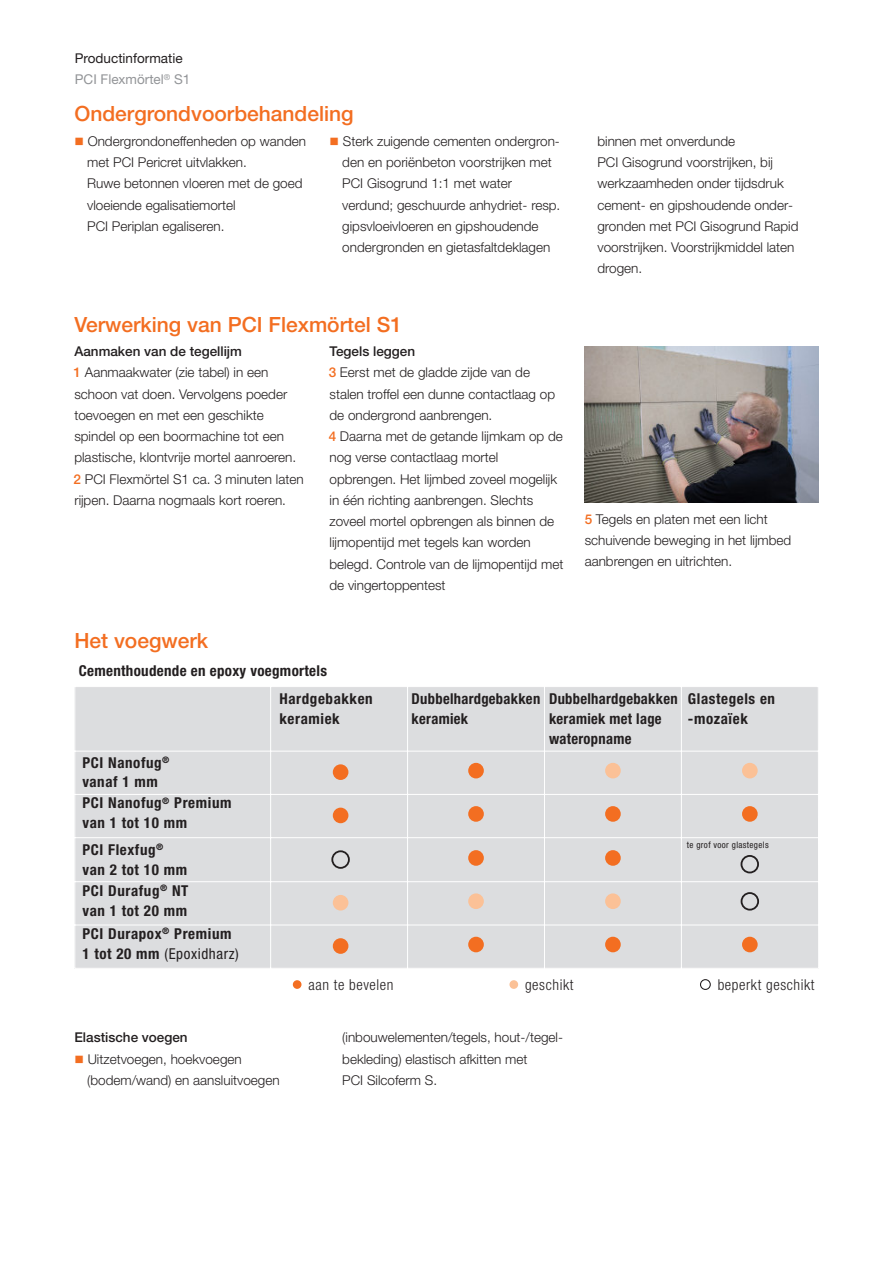
<style>
.page{position:relative;width:893px;height:1263px;background:#fff}
.page>*{position:absolute;margin:0;border:0;box-sizing:border-box;transform-origin:0 0}
.t1{font:500 21px "Helvetica Neue LT Pro";color:#f36e21}
.t2{font:700 condensed 15px/20px "Helvetica Neue LT Pro";letter-spacing:.04em;color:#231f20}
.t3{font:700 condensed 15px/20px "Helvetica Neue LT Pro";letter-spacing:.02em;color:#231f20}
.t4{font:300 condensed 15px "Helvetica Neue LT Pro";letter-spacing:.04em;color:#231f20}
.t5{font:300 13.5px/21.3px "Helvetica Neue LT Pro";color:#231f20}
.t6{font:13.5px/21.3px "Helvetica Neue LT Pro";color:#231f20}
.t7{font:500 13.5px "Helvetica Neue LT Pro";color:#231f20}
.t8{font:condensed 9px "Helvetica Neue LT Pro";letter-spacing:.04em;color:#231f20}
.s1{color:#939598}
.s2{color:#f36e21}
.s3{font-weight:500}
.s4{font-weight:500;color:#f36e21}
.s5{font-weight:400}
</style>
<div class="page">
<img style="left:585px;top:346px;width:234px;height:156px">
<div style="left:74px;top:686px;width:197px;height:65px;background:#dcdddf"></div>
<div style="left:271px;top:686px;width:137px;height:65px;background:#dcdddf"></div>
<div style="left:408px;top:686px;width:136px;height:65px;background:#dcdddf"></div>
<div style="left:544px;top:686px;width:137px;height:65px;background:#dcdddf"></div>
<div style="left:681px;top:686px;width:138px;height:65px;background:#dcdddf"></div>
<div style="left:74px;top:751px;width:197px;height:43px;background:#dcdddf"></div>
<div style="left:271px;top:751px;width:137px;height:43px;background:#dcdddf"></div>
<div style="left:333px;top:764px;width:15px;height:16px;background:#f36e21;border-radius:50%"></div>
<div style="left:408px;top:751px;width:136px;height:43px;background:#dcdddf"></div>
<div style="left:468px;top:763px;width:16px;height:15px;background:#f36e21;border-radius:50%"></div>
<div style="left:544px;top:751px;width:137px;height:43px;background:#dcdddf"></div>
<div style="left:605px;top:763px;width:16px;height:15px;background:#fbc197;border-radius:50%"></div>
<div style="left:681px;top:751px;width:138px;height:43px;background:#dcdddf"></div>
<div style="left:742px;top:763px;width:16px;height:15px;background:#fbc197;border-radius:50%"></div>
<div style="left:74px;top:794px;width:197px;height:44px;background:#dcdddf"></div>
<div style="left:271px;top:794px;width:137px;height:44px;background:#dcdddf"></div>
<div style="left:333px;top:808px;width:15px;height:15px;background:#f36e21;border-radius:50%"></div>
<div style="left:408px;top:794px;width:136px;height:44px;background:#dcdddf"></div>
<div style="left:468px;top:806px;width:16px;height:16px;background:#f36e21;border-radius:50%"></div>
<div style="left:544px;top:794px;width:137px;height:44px;background:#dcdddf"></div>
<div style="left:605px;top:806px;width:16px;height:16px;background:#f36e21;border-radius:50%"></div>
<div style="left:681px;top:794px;width:138px;height:44px;background:#dcdddf"></div>
<div style="left:742px;top:806px;width:16px;height:16px;background:#f36e21;border-radius:50%"></div>
<div style="left:74px;top:838px;width:197px;height:44px;background:#dcdddf"></div>
<div style="left:271px;top:838px;width:137px;height:44px;background:#dcdddf"></div>
<svg style="left:331px;top:850px;width:19px;height:19px"></svg>
<div style="left:408px;top:838px;width:136px;height:44px;background:#dcdddf"></div>
<div style="left:468px;top:850px;width:16px;height:16px;background:#f36e21;border-radius:50%"></div>
<div style="left:544px;top:838px;width:137px;height:44px;background:#dcdddf"></div>
<div style="left:605px;top:850px;width:16px;height:16px;background:#f36e21;border-radius:50%"></div>
<div style="left:681px;top:838px;width:138px;height:44px;background:#dcdddf"></div>
<svg style="left:740px;top:855px;width:19px;height:18px"></svg>
<div style="left:74px;top:882px;width:197px;height:43px;background:#dcdddf"></div>
<div style="left:271px;top:882px;width:137px;height:43px;background:#dcdddf"></div>
<div style="left:333px;top:895px;width:15px;height:15px;background:#fbc197;border-radius:50%"></div>
<div style="left:408px;top:882px;width:136px;height:43px;background:#dcdddf"></div>
<div style="left:468px;top:893px;width:16px;height:16px;background:#fbc197;border-radius:50%"></div>
<div style="left:544px;top:882px;width:137px;height:43px;background:#dcdddf"></div>
<div style="left:605px;top:893px;width:16px;height:16px;background:#fbc197;border-radius:50%"></div>
<div style="left:681px;top:882px;width:138px;height:43px;background:#dcdddf"></div>
<svg style="left:741px;top:892px;width:18px;height:18px"></svg>
<div style="left:74px;top:925px;width:197px;height:44px;background:#dcdddf"></div>
<div style="left:271px;top:925px;width:137px;height:44px;background:#dcdddf"></div>
<div style="left:333px;top:938px;width:15px;height:16px;background:#f36e21;border-radius:50%"></div>
<div style="left:408px;top:925px;width:136px;height:44px;background:#dcdddf"></div>
<div style="left:468px;top:937px;width:16px;height:15px;background:#f36e21;border-radius:50%"></div>
<div style="left:544px;top:925px;width:137px;height:44px;background:#dcdddf"></div>
<div style="left:605px;top:937px;width:16px;height:15px;background:#f36e21;border-radius:50%"></div>
<div style="left:681px;top:925px;width:138px;height:44px;background:#dcdddf"></div>
<div style="left:742px;top:937px;width:16px;height:15px;background:#f36e21;border-radius:50%"></div>
<hr style="left:74px;top:968px;width:745px;height:1px;background:#fff">
<hr style="left:74px;top:925px;width:745px;height:1px;background:#fff">
<hr style="left:74px;top:881px;width:745px;height:1px;background:#fff">
<hr style="left:74px;top:837px;width:745px;height:1px;background:#fff">
<hr style="left:74px;top:794px;width:745px;height:1px;background:#fff">
<hr style="left:74px;top:751px;width:745px;height:1px;background:#fff">
<hr style="left:74px;top:686px;width:745px;height:1px;background:#fff">
<hr style="left:818px;top:686px;width:1px;height:282px;background:#fff">
<hr style="left:681px;top:686px;width:1px;height:283px;background:#fff">
<hr style="left:544px;top:686px;width:1px;height:283px;background:#fff">
<hr style="left:407px;top:686px;width:1px;height:283px;background:#fff">
<hr style="left:270px;top:686px;width:1px;height:283px;background:#fff">
<hr style="left:74px;top:686px;width:1px;height:282px;background:#fff">
<div style="left:293px;top:980px;width:8px;height:9px;background:#f36e21;border-radius:50%"></div>
<div style="left:509px;top:980px;width:9px;height:9px;background:#fbc197;border-radius:50%"></div>
<svg style="left:700px;top:979px;width:11px;height:11px"></svg>
<p class="t6" style="left:75px;top:49px;width:117px">Productinformatie<br><span class="s1">PCI Flexmörtel</span><sup>®</sup> <span class="s1">S1</span></p>
<h1 class="t1" style="left:74px;top:106px;width:281px">Ondergrondvoorbehandeling</h1>
<p class="t5" style="left:87px;top:132px;width:220px;text-indent:-13px"><span class="s2">■</span> Ondergrondoneffenheden op wanden met PCI Pericret uitvlakken.<br>Ruwe betonnen vloeren met de goed vloeiende egalisatiemortel<br>PCI Periplan egaliseren.</p>
<p class="t5" style="left:342px;top:132px;width:220px;text-indent:-13px"><span class="s2">■</span> Sterk zuigende cementen ondergron&shy;den en poriënbeton voorstrijken met PCI Gisogrund 1:1 met water verdund; geschuurde anhydriet- resp. gipsvloeivloeren en gipshoudende ondergronden en gietasfaltdeklagen</p>
<p class="t5" style="left:597px;top:132px;width:203px">binnen met onverdunde<br>PCI Gisogrund voorstrijken, bij werkzaamheden onder tijdsdruk cement- en gipshoudende onder&shy;gronden met PCI Gisogrund Rapid voorstrijken. Voorstrijkmiddel laten drogen.</p>
<h1 class="t1" style="left:74px;top:317px;width:329px">Verwerking van PCI Flexmörtel S1</h1>
<p class="t5" style="left:74px;top:342px;width:232px"><span class="s3">Aanmaken van de tegellijm<br></span><span class="s4">1</span> Aanmaakwater (zie tabel) in een schoon vat doen. Vervolgens poeder toevoegen en met een geschikte spindel op een boormachine tot een plastische, klontvrije mortel aanroeren.<br><span class="s4">2</span> PCI Flexmörtel S1 ca. 3 minuten laten rijpen. Daarna nogmaals kort roeren.</p>
<p class="t5" style="left:329px;top:342px;width:236px"><span class="s3">Tegels leggen<br></span><span class="s4">3</span> Eerst met de gladde zijde van de stalen troffel een dunne contactlaag op de ondergrond aanbrengen.<br><span class="s4">4</span> Daarna met de getande lijmkam op de nog verse contactlaag mortel opbrengen. Het lijmbed zoveel mogelijk in één richting aanbrengen. Slechts zoveel mortel opbrengen als binnen de lijmopentijd met tegels kan worden belegd. Controle van de lijmopentijd met de vingertoppentest</p>
<h1 class="t1" style="left:74px;top:633px;width:135px">Het voegwerk</h1>
<p class="t3" style="left:79px;top:662px;width:250px">Cementhoudende en epoxy voegmortels</p>
<p class="t5" style="left:585px;top:510px;width:208px"><span class="s4">5</span> Tegels en platen met een licht schuivende beweging in het lijmbed aanbrengen en uitrichten.</p>
<p class="t2" style="left:280px;top:690px;width:95px">Hardgebakken keramiek</p>
<p class="t3" style="left:412px;top:689px;width:130px">Dubbelhardgebakken keramiek</p>
<p class="t3" style="left:549px;top:689px;width:130px">Dubbelhardgebakken keramiek met lage wateropname</p>
<p class="t2" style="left:688px;top:690px;width:89px">Glastegels en -mozaïek</p>
<p class="t2" style="left:82px;top:753px;width:151px">PCI Nanofug<sup>®<br></sup>vanaf 1 mm<br>PCI Nanofug<sup>®</sup> Premium van 1 tot 10 mm</p>
<p class="t2" style="left:82px;top:841px;width:106px">PCI Flexfug<sup>® </sup>van 2 tot 10 mm</p>
<p class="t8" style="left:687px;top:841px;width:83px">te grof voor glastegels</p>
<p class="t2" style="left:82px;top:882px;width:108px">PCI Durafug<sup>®</sup> NT van 1 tot 20 mm</p>
<p class="t2" style="left:82px;top:925px;width:158px">PCI Durapox<sup>®</sup> Premium<br>1 tot 20 mm <span class="s5">(Epoxidharz)</span></p>
<p class="t7" style="left:74px;top:1032px;width:115px">Elastische voegen</p>
<p class="t5" style="left:87px;top:1049px;width:194px;text-indent:-13px"><span class="s2">■</span> Uitzetvoegen, hoekvoegen (bodem/wand) en aansluitvoegen</p>
<p class="t4" style="left:308px;top:979px;width:87px">aan te bevelen</p>
<p class="t4" style="left:525px;top:979px;width:50px">geschikt</p>
<p class="t4" style="left:718px;top:979px;width:98px">beperkt geschikt</p>
<p class="t5" style="left:342px;top:1028px;width:222px">(inbouwelementen/tegels, hout-/tegel&shy;bekleding) elastisch afkitten met<br>PCI Silcoferm S.</p>
</div>
